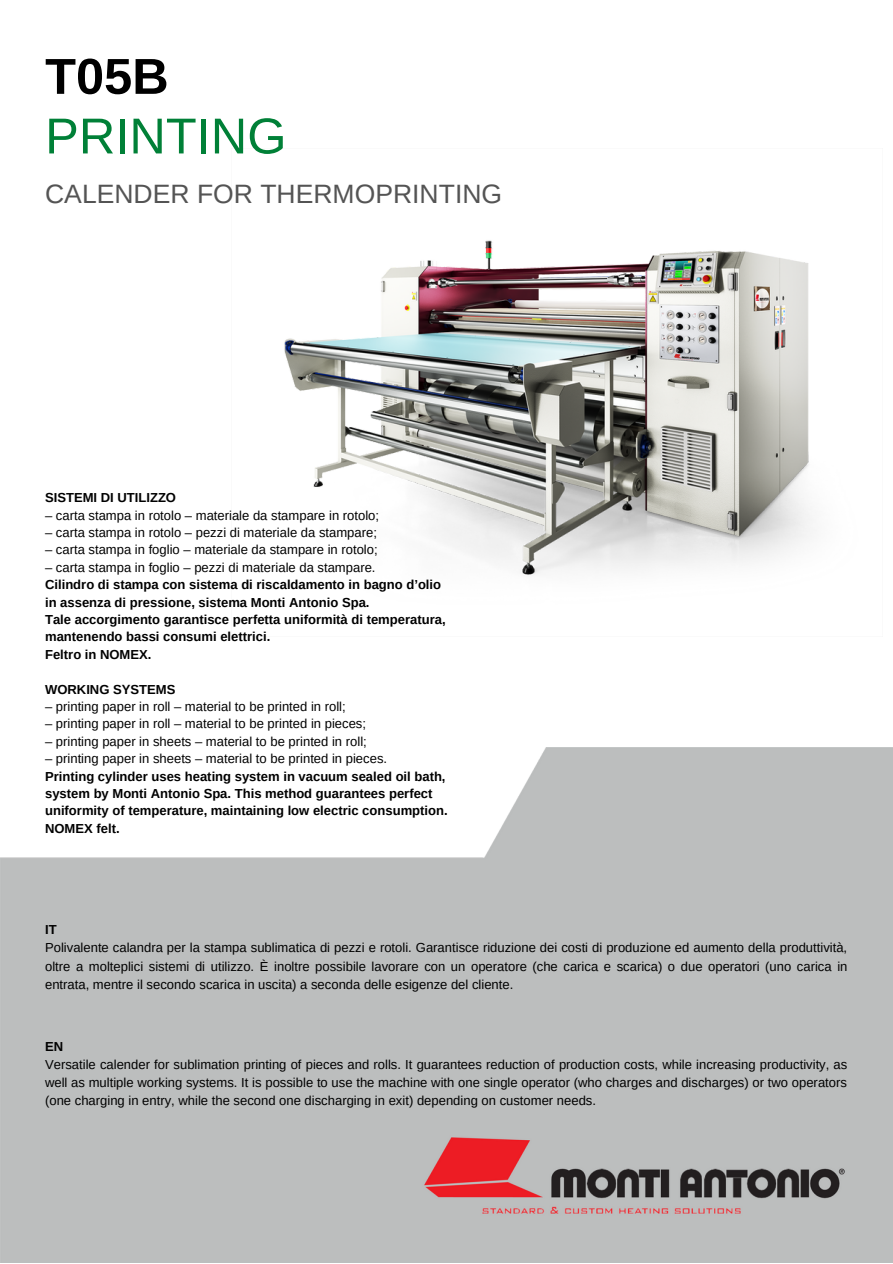
<style>
.page{position:relative;width:893px;height:1264px;background:#fff}
.page>*{position:absolute;margin:0;border:0;box-sizing:border-box;transform-origin:0 0}
.t1{font:50.55px "Arimo";color:#008037}
.t2{font:700 50.55px "Arimo";color:#000}
.t3{font:26.55px "Arimo";color:#545454}
.t4{font:13.05px/18.1px "Arimo";color:#000;text-align:justify}
.t5{font:700 13.05px/17.4px "Arimo";color:#000}
</style>
<div class="page">
<img style="left:0;top:747px;width:892px;height:515px">
<img style="left:284px;top:240px;width:528px;height:335px">
<p class="t2" style="left:45px;top:48px;width:125px">T05B</p>
<p class="t1" style="left:45px;top:108px;width:243px">PRINTING</p>
<p class="t3" style="left:45px;top:179px;width:458px">CALENDER FOR THERMOPRINTING</p>
<p class="t5" style="left:45px;top:489px;width:132px">SISTEMI DI UTILIZZO</p>
<p class="t4" style="left:45px;top:506px;width:335px">– carta stampa in rotolo – materiale da stampare in rotolo;</p>
<p class="t4" style="left:45px;top:523px;width:333px">– carta stampa in rotolo – pezzi di materiale da stampare;</p>
<p class="t4" style="left:45px;top:541px;width:334px">– carta stampa in foglio – materiale da stampare in rotolo;</p>
<p class="t4" style="left:45px;top:558px;width:332px">– carta stampa in foglio – pezzi di materiale da stampare.</p>
<p class="t5" style="left:45px;top:576px;width:397px">Cilindro di stampa con sistema di riscaldamento in bagno d’olio</p>
<p class="t5" style="left:45px;top:593px;width:326px">in assenza di pressione, sistema Monti Antonio Spa.</p>
<p class="t5" style="left:45px;top:610px;width:402px">Tale accorgimento garantisce perfetta uniformità di temperatura, mantenendo bassi consumi elettrici.</p>
<p class="t5" style="left:45px;top:645px;width:108px">Feltro in NOMEX.</p>
<p class="t5" style="left:45px;top:680px;width:132px">WORKING SYSTEMS</p>
<p class="t4" style="left:45px;top:697px;width:302px">– printing paper in roll – material to be printed in roll;</p>
<p class="t4" style="left:45px;top:714px;width:322px">– printing paper in roll – material to be printed in pieces;</p>
<p class="t4" style="left:45px;top:732px;width:323px">– printing paper in sheets – material to be printed in roll;</p>
<p class="t4" style="left:45px;top:749px;width:343px">– printing paper in sheets – material to be printed in pieces.</p>
<p class="t5" style="left:45px;top:767px;width:402px">Printing cylinder uses heating system in vacuum sealed oil bath,</p>
<p class="t5" style="left:45px;top:784px;width:389px">system by Monti Antonio Spa. This method guarantees perfect</p>
<p class="t5" style="left:45px;top:802px;width:404px">uniformity of temperature, maintaining low electric consumption.</p>
<p class="t5" style="left:45px;top:819px;width:76px">NOMEX felt.</p>
<p class="t5" style="left:45px;top:921px;width:13px">IT</p>
<p class="t4" style="left:45px;top:938px;width:803px">Polivalente calandra per la stampa sublimatica di pezzi e rotoli. Garantisce riduzione dei costi di produzione ed aumento della produttività, oltre a molteplici sistemi di utilizzo. È inoltre possibile lavorare con un operatore (che carica e scarica) o due operatori (uno carica in entrata, mentre il secondo scarica in uscita) a seconda delle esigenze del cliente.</p>
<p class="t5" style="left:45px;top:1037px;width:20px">EN</p>
<p class="t4" style="left:45px;top:1055px;width:803px">Versatile calender for sublimation printing of pieces and rolls. It guarantees reduction of production costs, while increasing productivity, as well as multiple working systems. It is possible to use the machine with one single operator (who charges and discharges) or two operators (one charging in entry, while the second one discharging in exit) depending on customer needs.</p>
</div>
